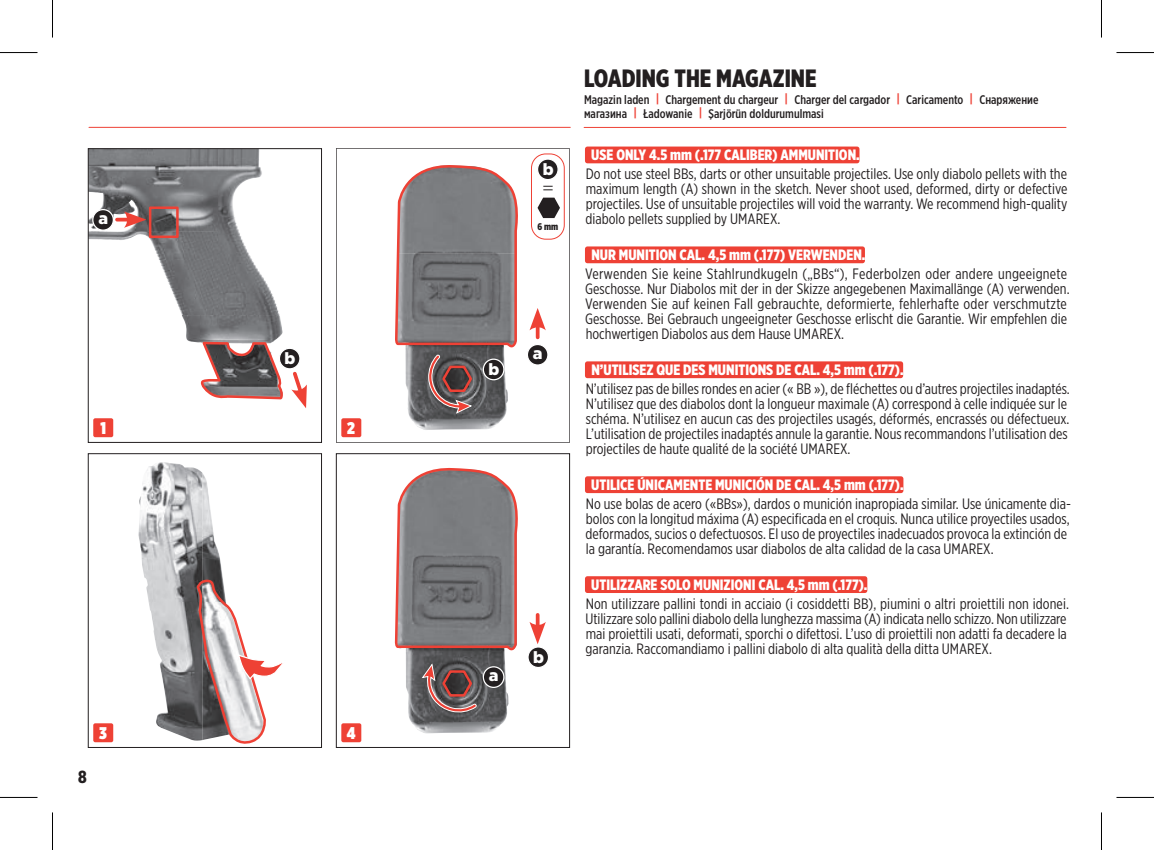
<style>
.page{position:relative;width:1154px;height:850px;background:#fff}
.page>*{position:absolute;margin:0;border:0;box-sizing:border-box;transform-origin:0 0}
.t1{font:900 25px "Gotham X Narrow";color:#231f20}
.t2{font:19.5px "Minion Pro";color:#231f20}
.t3{font:900 17.5px "Gotham X Narrow";color:#231f20}
.t4{font:900 17px "Gotham X Narrow";color:#fff}
.t5{font:900 16.25px "Gotham";color:#fff}
.t6{font:15px/15px "Gotham X Narrow";color:#231f20}
.t7{font:900 15px "Gotham X Narrow";color:#fff}
.t8{font:500 12.5px/13.8px "Gotham X Narrow";color:#231f20}
.t9{font:900 9.75px "Gotham X Narrow";color:#231f20}
.s1{font-weight:700;color:#ee4135}
</style>
<div class="page">
<hr style="left:89px;top:127px;width:481px;height:1px;background:#ee4135">
<img style="left:90px;top:150px;width:190px;height:165px">
<img style="left:182px;top:315px;width:100px;height:28px">
<div style="left:88px;top:148px;width:234px;height:294px;border:1px solid #231f20"></div>
<div style="left:93px;top:418px;width:20px;height:19px;background:#ee4135;border-radius:2px"></div>
<div style="left:149px;top:206px;width:30px;height:32px;border:2px solid #ee4135"></div>
<svg style="left:291px;top:371px;width:16px;height:37px"></svg>
<hr style="left:117px;top:218px;width:14px;height:3px;background:#ee4135">
<svg style="left:124px;top:211px;width:22px;height:17px"></svg>
<div style="left:279px;top:348px;width:21px;height:20px;background:#231f20;border-radius:50%"></div>
<div style="left:279px;top:347px;width:22px;height:22px;border:1px solid #fff;border-radius:50%"></div>
<div style="left:528px;top:646px;width:20px;height:21px;background:#231f20;border-radius:50%"></div>
<div style="left:527px;top:646px;width:22px;height:21px;border:1px solid #fff;border-radius:50%"></div>
<div style="left:93px;top:209px;width:20px;height:21px;background:#231f20;border-radius:50%"></div>
<div style="left:92px;top:209px;width:22px;height:22px;border:1px solid #fff;border-radius:50%"></div>
<svg style="left:336px;top:148px;width:234px;height:294px"></svg>
<div style="left:341px;top:418px;width:20px;height:19px;background:#ee4135;border-radius:2px"></div>
<img style="left:406px;top:653px;width:103px;height:80px">
<div style="left:336px;top:453px;width:234px;height:294px;border:1px solid #231f20"></div>
<div style="left:341px;top:723px;width:20px;height:18px;background:#ee4135;border-radius:2px"></div>
<div style="left:483px;top:666px;width:21px;height:21px;background:#231f20;border-radius:50%"></div>
<div style="left:483px;top:665px;width:21px;height:22px;border:1px solid #fff;border-radius:50%"></div>
<svg style="left:421px;top:662px;width:56px;height:50px;background:#735a5a"></svg>
<div style="left:531px;top:154px;width:33px;height:85px;background:#fff;border-radius:14px"></div>
<div style="left:531px;top:153px;width:34px;height:86px;border:1px solid #ee4135;border-radius:14px"></div>
<svg style="left:537px;top:159px;width:21px;height:20px"></svg>
<div style="left:537px;top:158px;width:22px;height:22px;border:1px solid #fff;border-radius:50%"></div>
<svg style="left:197px;top:339px;width:87px;height:61px"></svg>
<svg style="left:394px;top:164px;width:166px;height:250px"></svg>
<svg style="left:394px;top:467px;width:152px;height:186px"></svg>
<hr style="left:584px;top:127px;width:482px;height:1px;background:#ee4135">
<div style="left:585px;top:146px;width:274px;height:17px;background:#ee4135;border-radius:3px"></div>
<div style="left:585px;top:246px;width:280px;height:17px;background:#ee4135;border-radius:3px"></div>
<div style="left:585px;top:361px;width:318px;height:17px;background:#ee4135;border-radius:3px"></div>
<div style="left:585px;top:476px;width:318px;height:17px;background:#ee4135;border-radius:3px"></div>
<div style="left:585px;top:576px;width:282px;height:16px;background:#ee4135;border-radius:3px"></div>
<img style="left:138px;top:462px;width:64px;height:139px">
<img style="left:202px;top:473px;width:11px;height:58px">
<img style="left:202px;top:531px;width:21px;height:47px">
<img style="left:149px;top:601px;width:47px;height:70px">
<img style="left:156px;top:671px;width:40px;height:70px">
<div style="left:88px;top:453px;width:234px;height:294px;border:1px solid #231f20"></div>
<div style="left:93px;top:723px;width:20px;height:18px;background:#ee4135;border-radius:2px"></div>
<svg style="left:196px;top:578px;width:87px;height:166px"></svg>
<hr style="left:0;top:52px;width:38px;height:1px;background:#000">
<hr style="left:1116px;top:52px;width:38px;height:1px;background:#000">
<hr style="left:0;top:796px;width:38px;height:1px;background:#000">
<hr style="left:1116px;top:796px;width:38px;height:1px;background:#000">
<hr style="left:52px;top:0;width:1px;height:38px;background:#000">
<hr style="left:52px;top:812px;width:1px;height:37px;background:#000">
<hr style="left:1101px;top:0;width:1px;height:38px;background:#000">
<hr style="left:1101px;top:812px;width:1px;height:37px;background:#000">
<p class="t5" style="left:98px;top:207px;width:11px">a</p>
<p class="t4" style="left:100px;top:416px;width:7px">1</p>
<p class="t3" style="left:78px;top:765px;width:10px">8</p>
<p class="t4" style="left:99px;top:721px;width:9px">3</p>
<p class="t5" style="left:285px;top:347px;width:12px">b</p>
<p class="t4" style="left:347px;top:416px;width:9px">2</p>
<p class="t4" style="left:347px;top:721px;width:10px">4</p>
<p class="t5" style="left:488px;top:358px;width:12px">b</p>
<p class="t5" style="left:489px;top:664px;width:11px">a</p>
<p class="t5" style="left:543px;top:158px;width:12px">b</p>
<p class="t2" style="left:542px;top:173px;width:13px">=</p>
<p class="t9" style="left:537px;top:221px;width:22px">6 mm</p>
<p class="t5" style="left:533px;top:342px;width:11px">a</p>
<p class="t5" style="left:533px;top:645px;width:12px">b</p>
<h1 class="t1" style="left:584px;top:62px;width:234px">LOADING THE MAGAZINE</h1>
<p class="t8" style="left:584px;top:93px;width:456px">Magazin laden <span class="s1">|</span> Chargement du chargeur <span class="s1">|</span> Charger del cargador <span class="s1">|</span> Caricamento <span class="s1">|</span> Снаряжение магазина <span class="s1">|</span> Ładowanie <span class="s1">|</span> Şarjörün doldurumulmasi</p>
<p class="t7" style="left:591px;top:145px;width:270px">USE ONLY 4.5 mm (.177 CALIBER) AMMUNITION.</p>
<p class="t6" style="left:585px;top:166px;width:483px;text-align:justify">Do not use steel BBs, darts or other unsuitable projectiles. Use only diabolo pellets with the maximum length (A) shown in the sketch. Never shoot used, deformed, dirty or defective projectiles. Use of unsuitable projectiles will void the warranty. We recommend high-quality diabolo pellets supplied by UMAREX.</p>
<p class="t7" style="left:591px;top:245px;width:275px">NUR MUNITION CAL. 4,5 mm (.177) VERWENDEN.</p>
<p class="t6" style="left:585px;top:266px;width:486px">Verwenden Sie keine Stahlrundkugeln („BBs“), Federbolzen oder andere ungeeignete Geschosse. Nur Diabolos mit der in der Skizze angegebenen Maximallänge (A) verwenden.<br>Verwenden Sie auf keinen Fall gebrauchte, deformierte, fehlerhafte oder verschmutzte Geschosse. Bei Gebrauch ungeeigneter Geschosse erlischt die Garantie. Wir empfehlen die hochwertigen Diabolos aus dem Hause UMAREX.</p>
<p class="t7" style="left:591px;top:360px;width:314px">N’UTILISEZ QUE DES MUNITIONS DE CAL. 4,5 mm (.177).</p>
<p class="t6" style="left:586px;top:380px;width:485px">N’utilisez pas de billes rondes en acier (« BB »), de fléchettes ou d’autres projectiles inadaptés.<br>N’utilisez que des diabolos dont la longueur maximale (A) correspond à celle indiquée sur le schéma. N’utilisez en aucun cas des projectiles usagés, déformés, encrassés ou défectueux.<br>L’utilisation de projectiles inadaptés annule la garantie. Nous recommandons l’utilisation des projectiles de haute qualité de la société UMAREX.</p>
<p class="t7" style="left:591px;top:475px;width:314px">UTILICE ÚNICAMENTE MUNICIÓN DE CAL. 4,5 mm (.177).</p>
<p class="t6" style="left:585px;top:495px;width:487px">No use bolas de acero («BBs»), dardos o munición inapropiada similar. Use únicamente dia&shy;bolos con la longitud máxima (A) especificada en el croquis. Nunca utilice proyectiles usados, deformados, sucios o defectuosos. El uso de proyectiles inadecuados provoca la extinción de la garantía. Recomendamos usar diabolos de alta calidad de la casa UMAREX.</p>
<p class="t7" style="left:591px;top:575px;width:278px">UTILIZZARE SOLO MUNIZIONI CAL. 4,5 mm (.177).</p>
<p class="t6" style="left:585px;top:595px;width:485px">Non utilizzare pallini tondi in acciaio (i cosiddetti BB), piumini o altri proiettili non idonei.<br>Utilizzare solo pallini diabolo della lunghezza massima (A) indicata nello schizzo. Non utilizzare mai proiettili usati, deformati, sporchi o difettosi. L’uso di proiettili non adatti fa decadere la garanzia. Raccomandiamo i pallini diabolo di alta qualità della ditta UMAREX.</p>
</div>
